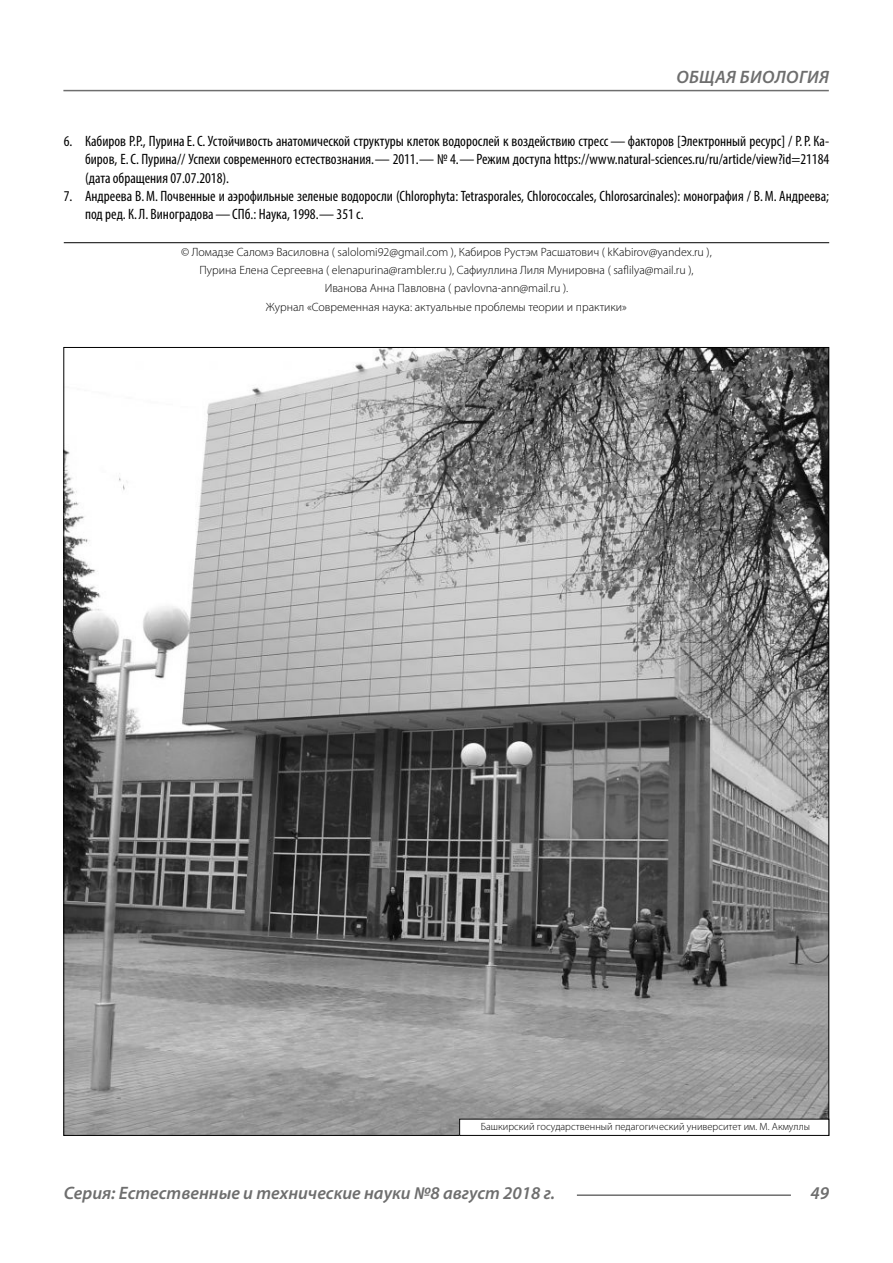
<style>
.page{position:relative;width:893px;height:1263px;background:#fff}
.page>*{position:absolute;margin:0;border:0;box-sizing:border-box;transform-origin:0 0}
.t1{font:italic 600 18px "Myriad Pro";color:#6e6e6e}
.t2{font:italic 600 18px "Myriad Pro";letter-spacing:.02em;color:#6e6e6e}
.t3{font:condensed 15px/18.3px "Myriad Pro";color:#000;text-align:justify}
.Copy{font:300 12px/18.3px "Myriad Pro";color:#000;text-align:center}
.Author-doc{font:300 10.5px "Myriad Pro";color:#000}
</style>
<div class="page">
<hr style="left:63px;top:90px;width:766px;height:1px;background:#6e6e6e">
<hr style="left:577px;top:1194px;width:214px;height:2px;background:#6e6e6e">
<hr style="left:64px;top:242px;width:765px;height:1px;background:#000">
<img style="left:65px;top:349px;width:762px;height:785px">
<div style="left:460px;top:1119px;width:369px;height:16px;background:#fff"></div>
<div style="left:459px;top:1119px;width:370px;height:17px;border:1px solid #000"></div>
<p class="t2" style="left:676px;top:66px;width:154px">ОБЩАЯ БИОЛОГИЯ</p>
<p class="t3" style="left:85px;top:132px;width:746px;text-indent:-21px">6. Кабиров Р.Р., Пурина Е.С. Устойчивость анатомической структуры клеток водорослей к воздействию стресс—факторов [Электронный ресурс] / Р.Р. Ка&shy;биров, Е.С. Пурина// Успехи современного естествознания.— 2011.— № 4.—Режим доступа https://www.natural-sciences.ru/ru/article/view?id=21184 (дата обращения 07.07.2018).</p>
<p class="t3" style="left:85px;top:187px;width:746px;text-indent:-21px">7. Андреева В.М. Почвенные и аэрофильные зеленые водоросли (Chlorophyta: Tetrasporales, Chlorococcales, Chlorosarcinales): монография / В.М. Андреева; под ред. К. Л. Виноградова—СПб.: Наука, 1998.— 351 с.</p>
<p class="Copy" style="left:181px;top:243px;width:532px">© Ломадзе Саломэ Василовна ( salolomi92@gmail.com ), Кабиров Рустэм Расшатович ( kKabirov@yandex.ru ), Пурина Елена Сергеевна ( elenapurina@rambler.ru ), Сафиуллина Лиля Мунировна ( saflilya@mail.ru ), Иванова Анна Павловна ( pavlovna-ann@mail.ru ).<br>Журнал «Современная наука: актуальные проблемы теории и практики»</p>
<p class="Author-doc" style="left:481px;top:1120px;width:331px">Башкирский государственный педагогический университет им. М. Акмуллы</p>
<p class="t1" style="left:64px;top:1182px;width:493px">Серия: Естественные и технические науки №8 август 2018 г.</p>
<p class="t1" style="left:810px;top:1182px;width:20px">49</p>
</div>
